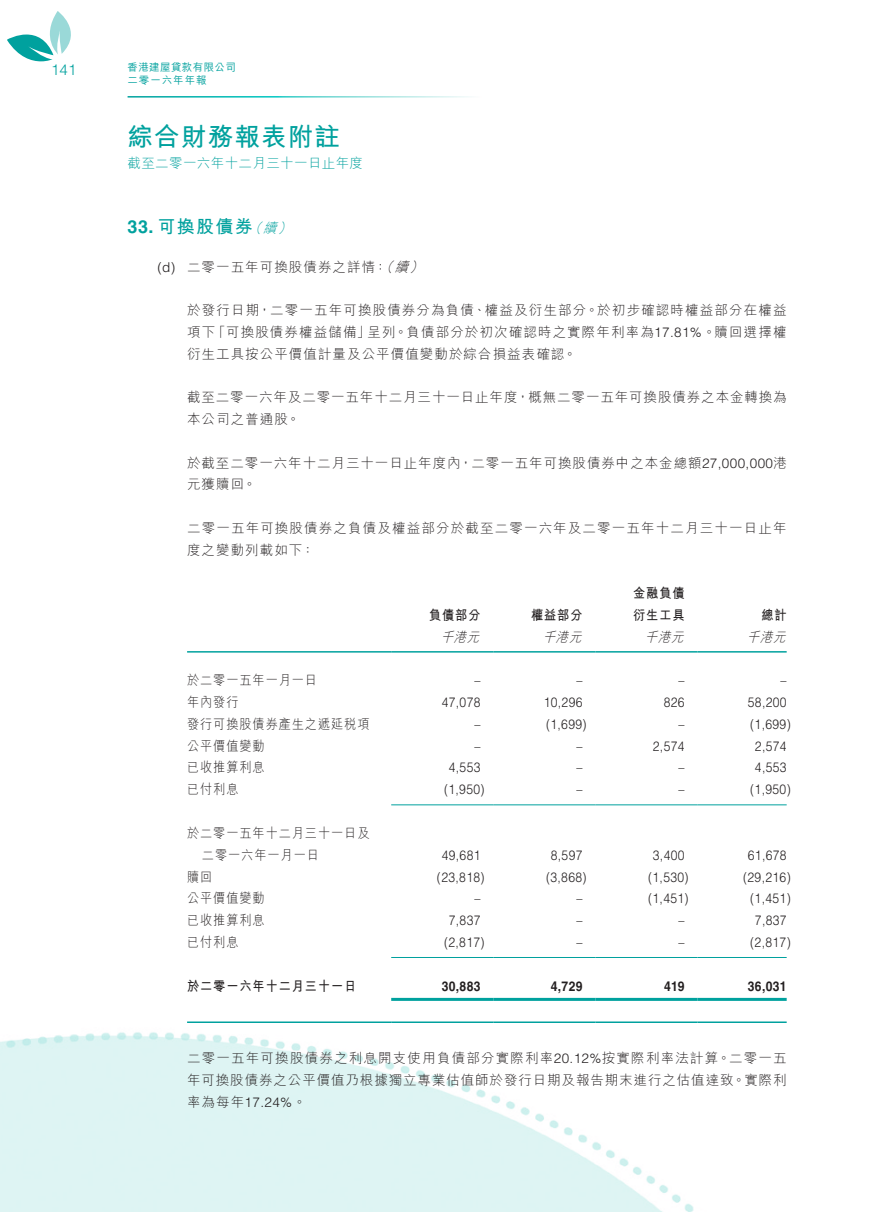
<style>
.page{position:relative;width:893px;height:1212px;background:#fff}
.page>*{position:absolute;margin:0;border:0;box-sizing:border-box;transform-origin:0 0}
.t1{font:700 25.5px "M Hei HK";letter-spacing:.05em;color:#00a19e}
.Heading_1{font:700 18px "M Hei HK";letter-spacing:.08em;color:#00a19e}
.t2{font:300 15px "Helvetica LT Std";color:#00a19e}
.Body_Text{font:300 13.5px/21.8px "M Hei HK";letter-spacing:.08em;color:#231f20}
.Body_Text-2{font:300 13.5px "Helvetica LT Std";letter-spacing:.03em;color:#231f20;scale:.9 1}
.Body_Text-3{font:300 13.5px "M Hei HK";letter-spacing:.08em;color:#231f20;scale:.9 1}
.Body_Text-4{font:700 13.5px "M Hei HK";letter-spacing:.08em;color:#231f20;scale:.9 1}
.Body_Text-5{font:700 13.5px "Helvetica LT Std";letter-spacing:.03em;color:#231f20;scale:.9 1}
.t3{font:300 13.5px "M Hei HK";letter-spacing:.03em;color:#00a19e}
.Body_Text-6{font:italic 300 13.5px "M Hei HK";color:#231f20;scale:.9 1}
.Heading_1-2{font:italic 300 13.5px "M Hei HK";color:#00a19e}
.Body_Text-7{font:300 13.5px "Helvetica LT Std";letter-spacing:.03em;color:#231f20}
.Body_Text-8{font:italic 300 13.5px "M Hei HK";color:#231f20}
.t4{font:500 10.5px "M Hei HK";letter-spacing:.035em;color:#00a19e}
.t5{font:500 10.5px "M Hei HK";letter-spacing:.09em;color:#00a19e}
.s1{font-family:"Helvetica LT Std"}
.s2{font-style:italic}
</style>
<div class="page">
<img style="left:0;top:1032px;width:694px;height:180px">
<svg style="left:7px;top:35px;width:46px;height:26px"></svg>
<svg style="left:50px;top:11px;width:21px;height:44px"></svg>
<hr style="left:187px;top:651px;width:204px;height:2px;background:#00a19e">
<hr style="left:391px;top:651px;width:102px;height:2px;background:#00a19e">
<hr style="left:493px;top:651px;width:102px;height:2px;background:#00a19e">
<hr style="left:595px;top:651px;width:102px;height:2px;background:#00a19e">
<hr style="left:697px;top:651px;width:90px;height:2px;background:#00a19e">
<hr style="left:391px;top:804px;width:102px;height:1px;background:#00a19e">
<hr style="left:493px;top:804px;width:102px;height:1px;background:#00a19e">
<hr style="left:595px;top:804px;width:102px;height:1px;background:#00a19e">
<hr style="left:697px;top:804px;width:90px;height:1px;background:#00a19e">
<hr style="left:391px;top:957px;width:102px;height:1px;background:#00a19e">
<hr style="left:493px;top:957px;width:102px;height:1px;background:#00a19e">
<hr style="left:595px;top:957px;width:102px;height:1px;background:#00a19e">
<hr style="left:697px;top:957px;width:90px;height:1px;background:#00a19e">
<hr style="left:391px;top:998px;width:102px;height:3px;background:#00a19e">
<hr style="left:493px;top:998px;width:102px;height:3px;background:#00a19e">
<hr style="left:595px;top:998px;width:102px;height:3px;background:#00a19e">
<hr style="left:697px;top:998px;width:90px;height:3px;background:#00a19e">
<hr style="left:187px;top:1021px;width:204px;height:2px;background:#00a19e">
<hr style="left:391px;top:1021px;width:102px;height:2px;background:#00a19e">
<hr style="left:493px;top:1021px;width:102px;height:2px;background:#00a19e">
<hr style="left:595px;top:1021px;width:102px;height:2px;background:#00a19e">
<hr style="left:697px;top:1021px;width:90px;height:2px;background:#00a19e">
<p class="t2" style="left:51px;top:60px;width:27px">141</p>
<p class="t4" style="left:128px;top:59px;width:110px">香港建屋貸款有限公司</p>
<p class="t5" style="left:128px;top:73px;width:81px">二零一六年年報</p>
<h1 class="t1" style="left:128px;top:118px;width:214px">綜合財務報表附註</h1>
<p class="t3" style="left:128px;top:157px;width:237px">截至二零一六年十二月三十一日止年度</p>
<p class="Heading_1" style="left:128px;top:213px;width:127px"><span class="s1">33.</span>可換股債券</p>
<p class="Heading_1-2" style="left:248px;top:221px;width:34px">（續</p>
<p class="Heading_1-2" style="left:278px;top:221px;width:19px">(</p>
<p class="Body_Text-7" style="left:157px;top:258px;width:19px">d( )</p>
<p class="Body_Text" style="left:187px;top:256px;width:226px">二零一五年可換股債券之詳情<span class="s2">（</span>：<span class="s2">續</span></p>
<p class="Body_Text-8" style="left:409px;top:260px;width:19px">(</p>
<p class="Body_Text" style="left:187px;top:299px;width:601px;text-align:right">於發行日期，二零一五年可換股債券分為負債、權益及衍生部分。於初步確認時權益部分在權益呈列。負債部分於初次確認時之實際年利率為<span class="s1">17.81%</span>。贖回選擇權</p>
<p class="Body_Text" style="left:212px;top:321px;width:160px">「可換股債券權益儲備」</p>
<p class="Body_Text" style="left:187px;top:321px;width:391px">項下<br>衍生工具按公平價值計量及公平價值變動於綜合損益表確認。</p>
<p class="Body_Text" style="left:187px;top:386px;width:601px">截至二零一六年及二零一五年十二月三十一日止年度，概無二零一五年可換股債券之本金轉換為本公司之普通股。</p>
<p class="Body_Text" style="left:187px;top:451px;width:601px">於截至二零一六年十二月三十一日止年度內，二零一五年可換股債券中之本金總額<span class="s1">27,000,000</span>港元獲贖回。</p>
<p class="Body_Text" style="left:187px;top:517px;width:601px">二零一五年可換股債券之負債及權益部分於截至二零一六年及二零一五年十二月三十一日止年度之變動列載如下：</p>
<p class="Body_Text-4" style="left:633px;top:583px;width:59px">金融負債</p>
<p class="Body_Text-4" style="left:429px;top:605px;width:59px">負債部分</p>
<p class="Body_Text-4" style="left:531px;top:605px;width:59px">權益部分</p>
<p class="Body_Text-4" style="left:633px;top:605px;width:59px">衍生工具</p>
<p class="Body_Text-4" style="left:761px;top:605px;width:30px">總計</p>
<p class="Body_Text-6" style="left:441px;top:630px;width:48px">千港元</p>
<p class="Body_Text-6" style="left:543px;top:630px;width:48px">千港元</p>
<p class="Body_Text-6" style="left:645px;top:630px;width:48px">千港元</p>
<p class="Body_Text-6" style="left:747px;top:630px;width:48px">千港元</p>
<p class="Body_Text-3" style="left:187px;top:673px;width:146px">於二零一五年一月一日</p>
<p class="Body_Text-2" style="left:474px;top:672px;width:8px">–</p>
<p class="Body_Text-2" style="left:576px;top:672px;width:8px">–</p>
<p class="Body_Text-2" style="left:678px;top:672px;width:8px">–</p>
<p class="Body_Text-2" style="left:781px;top:672px;width:8px">–</p>
<p class="Body_Text-3" style="left:187px;top:695px;width:59px">年內發行</p>
<p class="Body_Text-2" style="left:442px;top:694px;width:45px">47,078</p>
<p class="Body_Text-2" style="left:544px;top:694px;width:45px">10,296</p>
<p class="Body_Text-2" style="left:664px;top:694px;width:25px">826</p>
<p class="Body_Text-2" style="left:748px;top:694px;width:45px">58,200</p>
<p class="Body_Text-3" style="left:187px;top:717px;width:204px">發行可換股債券產生之遞延稅項</p>
<p class="Body_Text-2" style="left:474px;top:716px;width:8px">–</p>
<p class="Body_Text-2" style="left:546px;top:716px;width:47px">)1,699(</p>
<p class="Body_Text-2" style="left:678px;top:716px;width:8px">–</p>
<p class="Body_Text-2" style="left:750px;top:716px;width:47px">)1,699(</p>
<p class="Body_Text-3" style="left:187px;top:739px;width:88px">公平價值變動</p>
<p class="Body_Text-2" style="left:474px;top:737px;width:8px">–</p>
<p class="Body_Text-2" style="left:576px;top:737px;width:8px">–</p>
<p class="Body_Text-2" style="left:653px;top:737px;width:37px">2,574</p>
<p class="Body_Text-2" style="left:755px;top:737px;width:37px">2,574</p>
<p class="Body_Text-3" style="left:187px;top:760px;width:88px">已收推算利息</p>
<p class="Body_Text-2" style="left:449px;top:759px;width:37px">4,553</p>
<p class="Body_Text-2" style="left:576px;top:759px;width:8px">–</p>
<p class="Body_Text-2" style="left:678px;top:759px;width:8px">–</p>
<p class="Body_Text-2" style="left:755px;top:759px;width:37px">4,553</p>
<p class="Body_Text-3" style="left:187px;top:782px;width:59px">已付利息</p>
<p class="Body_Text-3" style="left:187px;top:826px;width:204px">於二零一五年十二月三十一日及</p>
<p class="Body_Text-2" style="left:444px;top:781px;width:47px">)1,950(</p>
<p class="Body_Text-2" style="left:576px;top:781px;width:8px">–</p>
<p class="Body_Text-2" style="left:678px;top:781px;width:8px">–</p>
<p class="Body_Text-2" style="left:750px;top:781px;width:47px">)1,950(</p>
<p class="Body_Text-3" style="left:202px;top:848px;width:131px">二零一六年一月一日</p>
<p class="Body_Text-2" style="left:442px;top:846px;width:45px">49,681</p>
<p class="Body_Text-2" style="left:551px;top:846px;width:37px">8,597</p>
<p class="Body_Text-2" style="left:653px;top:846px;width:37px">3,400</p>
<p class="Body_Text-2" style="left:748px;top:846px;width:45px">61,678</p>
<p class="Body_Text-3" style="left:187px;top:870px;width:30px">贖回</p>
<p class="Body_Text-2" style="left:437px;top:868px;width:54px">)23,818(</p>
<p class="Body_Text-2" style="left:546px;top:868px;width:47px">)3,868(</p>
<p class="Body_Text-2" style="left:648px;top:868px;width:47px">)1,530(</p>
<p class="Body_Text-2" style="left:743px;top:868px;width:54px">)29,216(</p>
<p class="Body_Text-3" style="left:187px;top:891px;width:88px">公平價值變動</p>
<p class="Body_Text-2" style="left:474px;top:890px;width:8px">–</p>
<p class="Body_Text-2" style="left:576px;top:890px;width:8px">–</p>
<p class="Body_Text-2" style="left:648px;top:890px;width:47px">)1,451(</p>
<p class="Body_Text-2" style="left:750px;top:890px;width:47px">)1,451(</p>
<p class="Body_Text-3" style="left:187px;top:913px;width:88px">已收推算利息</p>
<p class="Body_Text-2" style="left:449px;top:912px;width:37px">7,837</p>
<p class="Body_Text-2" style="left:576px;top:912px;width:8px">–</p>
<p class="Body_Text-2" style="left:678px;top:912px;width:8px">–</p>
<p class="Body_Text-2" style="left:755px;top:912px;width:37px">7,837</p>
<p class="Body_Text-3" style="left:187px;top:935px;width:59px">已付利息</p>
<p class="Body_Text-2" style="left:444px;top:933px;width:47px">)2,817(</p>
<p class="Body_Text-2" style="left:576px;top:933px;width:8px">–</p>
<p class="Body_Text-2" style="left:678px;top:933px;width:8px">–</p>
<p class="Body_Text-2" style="left:750px;top:933px;width:47px">)2,817(</p>
<p class="Body_Text-4" style="left:187px;top:976px;width:190px">於二零一六年十二月三十一日</p>
<p class="Body_Text-5" style="left:442px;top:978px;width:45px">30,883</p>
<p class="Body_Text-5" style="left:551px;top:978px;width:37px">4,729</p>
<p class="Body_Text-5" style="left:664px;top:978px;width:24px">419</p>
<p class="Body_Text-5" style="left:748px;top:978px;width:45px">36,031</p>
<p class="Body_Text" style="left:187px;top:1047px;width:601px;line-height:22.2px;text-align:justify">二零一五年可換股債券之利息開支使用負債部分實際利率<span class="s1">20.12%</span>按實際利率法計算。二零一五年可換股債券之公平價值乃根據獨立專業估值師於發行日期及報告期末進行之估值達致。實際利率為每年<span class="s1">17.24%</span>。</p>
</div>
